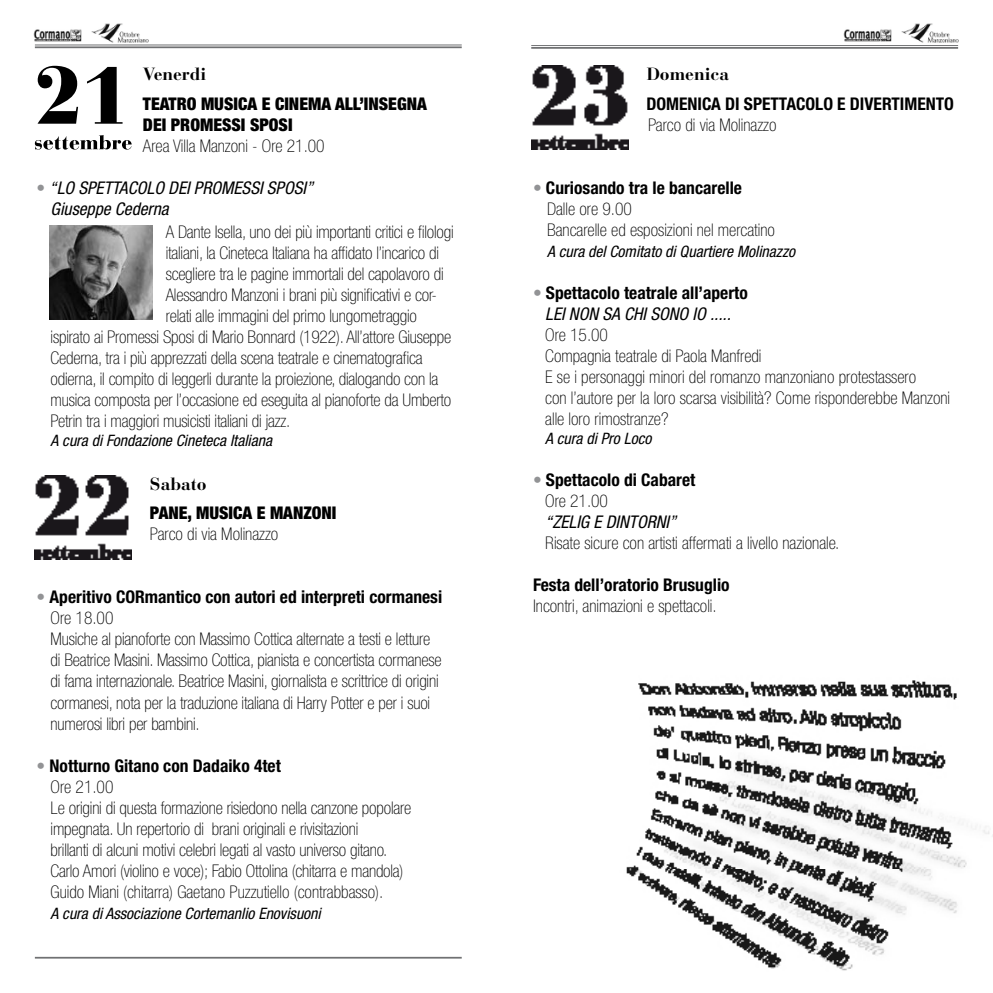
<style>
.page{position:relative;width:993px;height:993px;background:#fff}
.page>*{position:absolute;margin:0;border:0;box-sizing:border-box;transform-origin:0 0}
.t1{font:100 condensed 17.5px/21px "Helvetica Neue";letter-spacing:-.01em;color:#000}
.t2{font:700 condensed 17.5px/21px "Helvetica Neue";color:#000;text-align:center}
.t3{font:900 condensed 17.5px/21px "Helvetica Neue";color:#000}
.t4{font:italic condensed 17.5px/21px "Helvetica Neue";color:#000}
.t5{font:700 17.5px "Bauer Bodoni";color:#000}
.t6{font:italic condensed 15.75px "Helvetica Neue";color:#000}
.s1{font-weight:700;font-style:normal;color:#929395}
.s2{font-weight:700;color:#929395}
.s3{font-weight:700}
.s4{color:#929395}
.s5{font-weight:400;font-style:italic}
.s6{font-weight:100}
</style>
<div class="page">
<img style="left:33px;top:23px;width:116px;height:20px">
<hr style="left:35px;top:45px;width:426px;height:1px;background:#707173">
<hr style="left:35px;top:46px;width:426px;height:2px;background:#707173">
<hr style="left:35px;top:956px;width:426px;height:2px;background:#707173">
<img style="left:843px;top:24px;width:116px;height:19px">
<hr style="left:531px;top:45px;width:426px;height:1px;background:#707173">
<hr style="left:531px;top:47px;width:426px;height:2px;background:#707173">
<img style="left:626px;top:680px;width:364px;height:291px">
<svg style="left:87px;top:67px;width:35px;height:57px"></svg>
<svg style="left:38px;top:66px;width:40px;height:58px"></svg>
<svg style="left:35px;top:135px;width:97px;height:15px"></svg>
<img style="left:35px;top:475px;width:97px;height:84px">
<img style="left:531px;top:66px;width:96px;height:84px">
<img style="left:50px;top:226px;width:102px;height:93px">
<p class="t5" style="left:143px;top:63px;width:65px">Venerdi</p>
<p class="t3" style="left:143px;top:93px;width:285px">TEATRO MUSICA E CINEMA ALL’INSEGNA<br>DEI PROMESSI SPOSI</p>
<p class="t1" style="left:143px;top:135px;width:183px">Area Villa Manzoni - Ore 21.00</p>
<p class="t4" style="left:51px;top:177px;width:264px;text-indent:-14px"><span class="s1">•</span> “Lo spettacolo dei Promessi Sposi”<br>Giuseppe Cederna</p>
<p class="t1" style="left:166px;top:221px;width:289px">A Dante Isella, uno dei più importanti critici e filologi</p>
<p class="t1" style="left:166px;top:242px;width:274px">italiani, la Cineteca Italiana ha affidato l’incarico di</p>
<p class="t1" style="left:166px;top:263px;width:279px">scegliere tra le pagine immortali del capolavoro di</p>
<p class="t1" style="left:166px;top:284px;width:272px">Alessandro Manzoni i brani più significativi e cor-</p>
<p class="t1" style="left:166px;top:305px;width:253px">relati alle immagini del primo lungometraggio</p>
<p class="t1" style="left:51px;top:326px;width:402px">ispirato ai Promessi Sposi di Mario Bonnard (1922). All’attore Giuseppe</p>
<p class="t1" style="left:51px;top:347px;width:373px">Cederna, tra i più apprezzati della scena teatrale e cinematografica</p>
<p class="t1" style="left:51px;top:368px;width:389px">odierna, il compito di leggerli durante la proiezione, dialogando con la</p>
<p class="t1" style="left:51px;top:389px;width:402px">musica composta per l’occasione ed eseguita al pianoforte da Umberto</p>
<p class="t1" style="left:51px;top:410px;width:241px">Petrin tra i maggiori musicisti italiani di jazz.</p>
<p class="t6" style="left:37px;top:431px;width:238px">A cura di Fondazione Cineteca Italiana</p>
<p class="t5" style="left:150px;top:473px;width:58px">Sabato</p>
<p class="t3" style="left:150px;top:502px;width:188px">PANE, MUSICA E MANZONI</p>
<p class="t1" style="left:150px;top:523px;width:130px">Parco di via Molinazzo</p>
<p class="t1" style="left:51px;top:586px;width:393px;text-indent:-14px"><span class="s2">•</span> <span class="s3">Aperitivo Cormantico con autori ed interpreti cormanesi </span>Ore 18.00<br>Musiche al pianoforte con Massimo Cottica alternate a testi e letture di Beatrice Masini. Massimo Cottica, pianista e concertista cormanese di fama internazionale. Beatrice Masini, giornalista e scrittrice di origini cormanesi, nota per la traduzione italiana di Harry Potter e per i suoi numerosi libri per bambini.</p>
<p class="t1" style="left:51px;top:754px;width:362px;text-indent:-14px"><span class="s2">•</span> <span class="s3">Notturno Gitano con Dadaiko 4tet<br></span>Ore 21.00<br>Le origini di questa formazione risiedono nella canzone popolare impegnata. Un repertorio di brani originali e rivisitazioni<br>brillanti di alcuni motivi celebri legati al vasto universo gitano.<br>Carlo Amori (violino e voce); Fabio Ottolina (chitarra e mandola)<br>Guido Miani (chitarra) Gaetano Puzzutiello (contrabbasso).</p>
<p class="t6" style="left:51px;top:903px;width:271px">A cura di Associazione Cortemanlio Enovisuoni</p>
<p class="t5" style="left:646px;top:63px;width:84px">Domenica</p>
<p class="t2" style="left:646px;top:93px;width:309px">Domenica di Spettacolo e divertimento</p>
<p class="t1" style="left:648px;top:114px;width:130px">Parco di via Molinazzo</p>
<p class="t1" style="left:547px;top:177px;width:229px;text-indent:-14px"><span class="s2">•</span> <span class="s3">Curiosando tra le bancarelle<br></span>Dalle ore 9.00<br>Bancarelle ed esposizioni nel mercatino</p>
<p class="t6" style="left:533px;top:242px;width:264px">A cura del Comitato di Quartiere Molinazzo</p>
<p class="t2" style="left:533px;top:282px;width:216px"><span class="s4">•</span> Spettacolo teatrale all’aperto<br><span class="s5">Lei non sa chi sono io .....</span></p>
<p class="t1" style="left:545px;top:324px;width:406px">Ore 15.00<br>Compagnia teatrale di Paola Manfredi<br>E se i personaggi minori del romanzo manzoniano protestassero<br>con l’autore per la loro scarsa visibilità? Come risponderebbe Manzoni alle loro rimostranze?</p>
<p class="t6" style="left:533px;top:429px;width:121px">A cura di Pro Loco</p>
<p class="t2" style="left:545px;top:469px;width:151px;text-align:left;text-indent:-12px"><span class="s4">•</span> Spettacolo di Cabaret<br><span class="s6">Ore 21.00</span></p>
<p class="t4" style="left:545px;top:511px;width:132px">“Zelig e dintorni”</p>
<p class="t1" style="left:545px;top:532px;width:295px">Risate sicure con artisti affermati a livello nazionale.</p>
<p class="t2" style="left:533px;top:574px;width:198px">Festa dell’oratorio Brusuglio</p>
<p class="t1" style="left:533px;top:595px;width:185px">Incontri, animazioni e spettacoli.</p>
</div>
